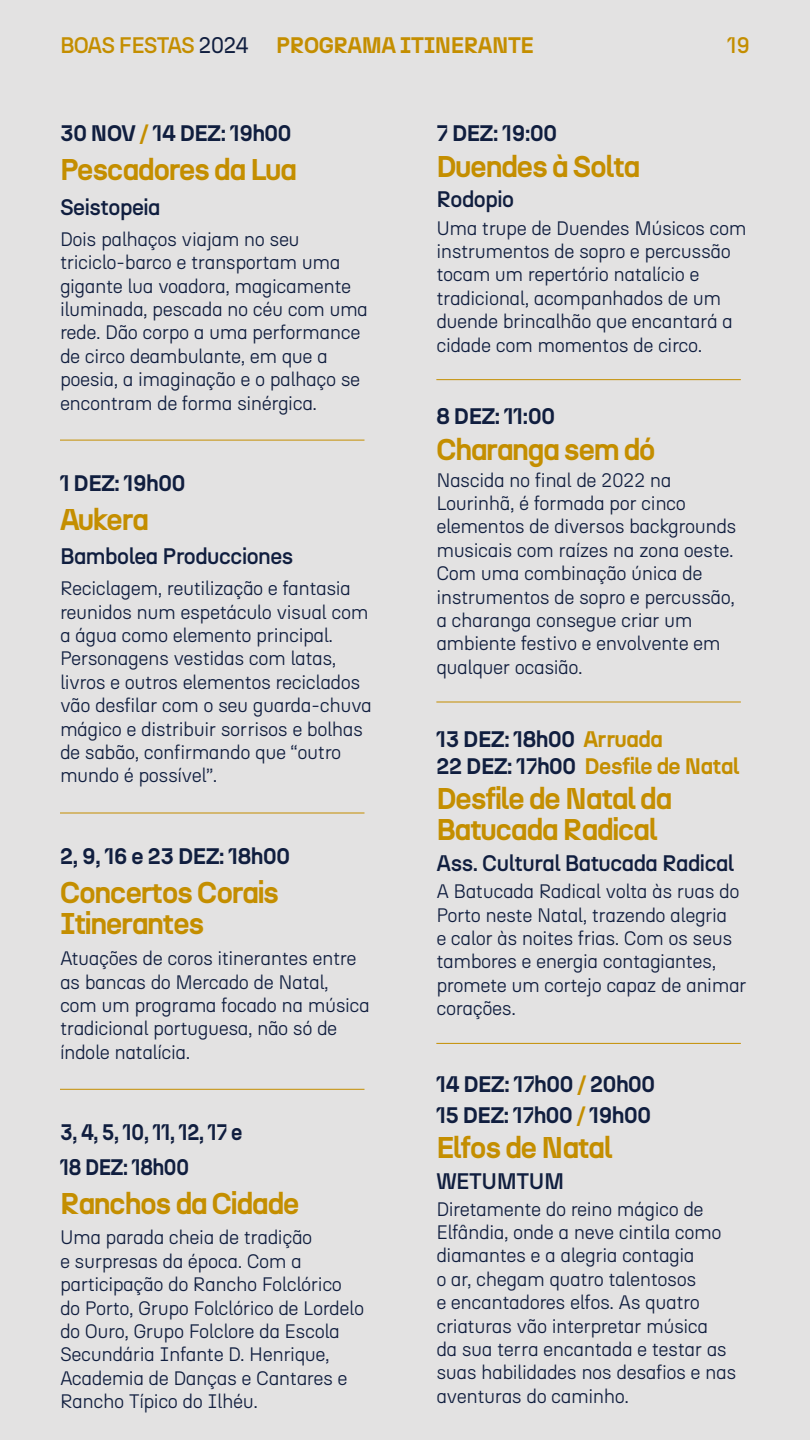
<style>
.page{position:relative;width:810px;height:1440px;background:#e3e2e2}
.page>*{position:absolute;margin:0;border:0;box-sizing:border-box;transform-origin:0 0}
.t1{font:700 30px/31.5px "N27 a";letter-spacing:-.025em;color:#c48e00}
.t2{font:700 22.5px/27px "N27 a";letter-spacing:-.01em;color:#101e3f}
.t3{font:500 22.5px "N27 a";letter-spacing:-.02em;color:#101e3f}
.t4{font:700 22.5px "N27 a";letter-spacing:-.02em;color:#c48e00}
.t5{font:700 22.5px/34.5px "N27 a";letter-spacing:-.01em;color:#101e3f;scale:.93 1}
.t6{font:500 22.5px "N27 a";color:#c48e00}
.t7{font:300 19.5px/23.4px "N27 a";letter-spacing:-.025em;color:#101e3f}
.s1{font-weight:500}
.s2{font-weight:400;color:#101e3f}
.s3{color:#c48e00}
</style>
<div class="page">
<hr style="left:60px;top:440px;width:304px;height:1px;background:#c48e00">
<hr style="left:60px;top:813px;width:304px;height:1px;background:#c48e00">
<hr style="left:60px;top:1089px;width:304px;height:1px;background:#c48e00">
<hr style="left:436px;top:379px;width:305px;height:1px;background:#c48e00">
<hr style="left:436px;top:702px;width:305px;height:1px;background:#c48e00">
<hr style="left:436px;top:1043px;width:305px;height:1px;background:#c48e00">
<p class="t4" style="left:60px;top:31px;width:475px"><span class="s1">BOAS FESTAS</span> <span class="s2">2024</span> PROGRAMA ITINERANTE</p>
<p class="t6" style="left:727px;top:31px;width:24px">19</p>
<p class="t2" style="left:60px;top:120px;width:233px">30 NOV <span class="s3">/</span> 14 DEZ: 19h00</p>
<h1 class="t1" style="left:60px;top:154px;width:238px">Pescadores da Lua</h1>
<p class="t3" style="left:60px;top:193px;width:102px">Seistopeia</p>
<p class="t7" style="left:60px;top:227px;width:310px">Dois palhaços viajam no seu triciclo-barco e transportam uma gigante lua voadora, magicamente iluminada, pescada no céu com uma rede. Dão corpo a uma performance de circo deambulante, em que a poesia, a imaginação e o palhaço se encontram de forma sinérgica.</p>
<p class="t2" style="left:60px;top:469px;width:127px">1 DEZ: 19h00</p>
<h1 class="t1" style="left:60px;top:504px;width:90px">Aukera</h1>
<p class="t3" style="left:60px;top:543px;width:235px">Bambolea Producciones</p>
<p class="t7" style="left:60px;top:577px;width:314px">Reciclagem, reutilização e fantasia reunidos num espetáculo visual com a água como elemento principal.<br>Personagens vestidas com latas, livros e outros elementos reciclados vão desfilar com o seu guarda-chuva mágico e distribuir sorrisos e bolhas de sabão, confirmando que “outro mundo é possível”.</p>
<p class="t2" style="left:60px;top:842px;width:232px">2, 9, 16 e 23 DEZ: 18h00</p>
<h1 class="t1" style="left:60px;top:876px;width:220px">Concertos Corais<br>Itinerantes</h1>
<p class="t7" style="left:60px;top:946px;width:311px">Atuações de coros itinerantes entre as bancas do Mercado de Natal, com um programa focado na música tradicional portuguesa, não só de índole natalícia.</p>
<p class="t5" style="left:60px;top:1115px;width:198px">3, 4, 5, 10, 11, 12, 17 e<br>18 DEZ: 18h00</p>
<h1 class="t1" style="left:60px;top:1187px;width:241px">Ranchos da Cidade</h1>
<p class="t7" style="left:60px;top:1226px;width:306px">Uma parada cheia de tradição<br>e surpresas da época. Com a participação do Rancho Folclórico do Porto, Grupo Folclórico de Lordelo do Ouro, Grupo Folclore da Escola<br>Secundária Infante D. Henrique,<br>Academia de Danças e Cantares e<br>Rancho Típico do Ilhéu.</p>
<p class="t2" style="left:436px;top:120px;width:122px">7 DEZ: 19:00</p>
<h1 class="t1" style="left:436px;top:150px;width:205px">Duendes à Solta</h1>
<p class="t3" style="left:436px;top:186px;width:79px">Rodopio</p>
<p class="t7" style="left:436px;top:216px;width:312px">Uma trupe de Duendes Músicos com instrumentos de sopro e percussão tocam um repertório natalício e tradicional, acompanhados de um duende brincalhão que encantará a cidade com momentos de circo.</p>
<p class="t2" style="left:436px;top:403px;width:120px">8 DEZ: 11:00</p>
<h1 class="t1" style="left:436px;top:433px;width:221px">Charanga sem dó</h1>
<p class="t7" style="left:436px;top:468px;width:302px">Nascida no final de 2022 na<br>Lourinhã, é formada por cinco elementos de diversos backgrounds musicais com raízes na zona oeste.<br>Com uma combinação única de instrumentos de sopro e percussão, a charanga consegue criar um ambiente festivo e envolvente em qualquer ocasião.</p>
<p class="t2" style="left:436px;top:725px;width:304px">13 DEZ: 18h00 <span class="s3">Arruada<br></span>22 DEZ: 17h00 <span class="s3">Desfile de Natal</span></p>
<h1 class="t1" style="left:436px;top:783px;width:237px">Desfile de Natal da<br>Batucada Radical</h1>
<p class="t3" style="left:436px;top:849px;width:299px">Ass. Cultural Batucada Radical</p>
<p class="t7" style="left:436px;top:880px;width:312px">A Batucada Radical volta às ruas do<br>Porto neste Natal, trazendo alegria<br>e calor às noites frias. Com os seus tambores e energia contagiantes, promete um cortejo capaz de animar corações.</p>
<p class="t2" style="left:436px;top:1068px;width:220px;line-height:30.8px">14 DEZ: 17h00 <span class="s3">/</span> 20h00<br>15 DEZ: 17h00 <span class="s3">/</span> 19h00</p>
<h1 class="t1" style="left:436px;top:1131px;width:177px">Elfos de Natal</h1>
<p class="t3" style="left:436px;top:1167px;width:129px">WETUMTUM</p>
<p class="t7" style="left:436px;top:1197px;width:302px">Diretamente do reino mágico de<br>Elfândia, onde a neve cintila como diamantes e a alegria contagia<br>o ar, chegam quatro talentosos<br>e encantadores elfos. As quatro criaturas vão interpretar música<br>da sua terra encantada e testar as suas habilidades nos desafios e nas aventuras do caminho.</p>
</div>
